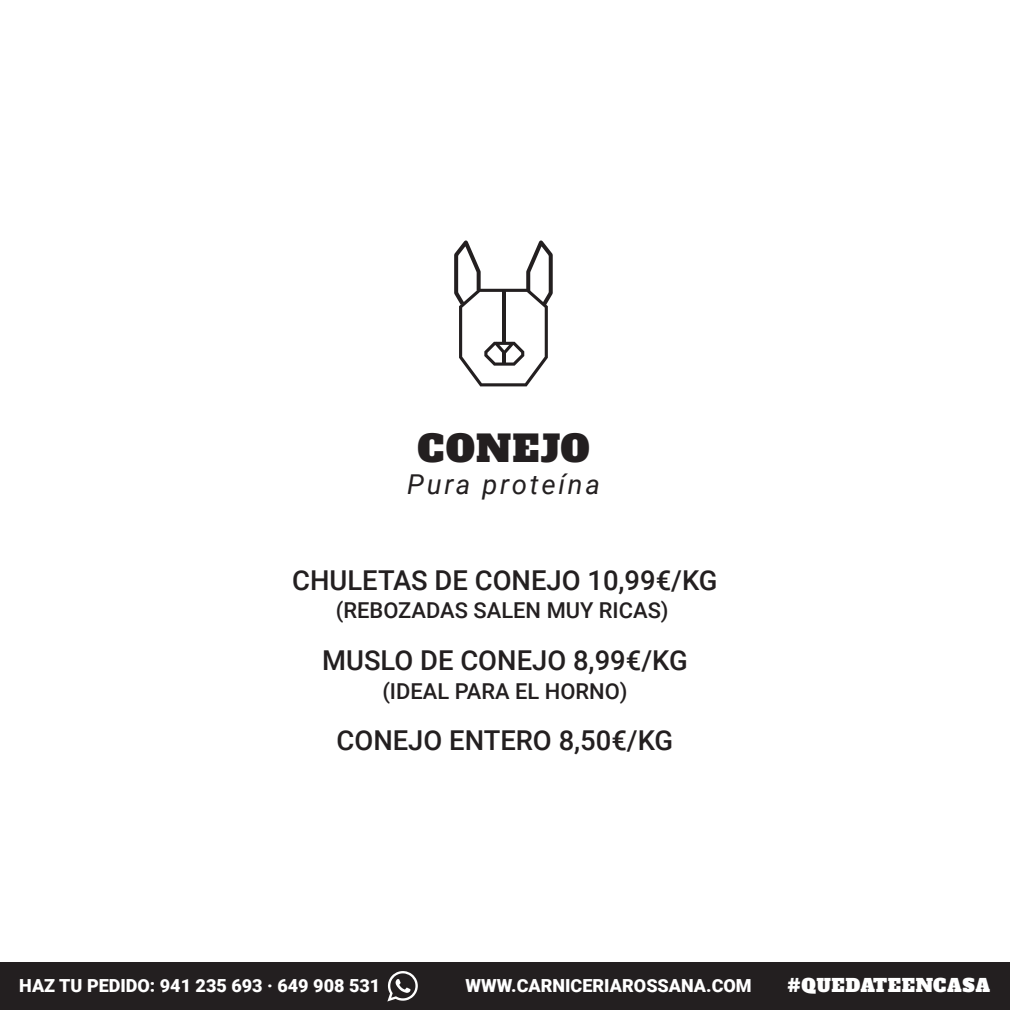
<style>
.page{position:relative;width:1010px;height:1010px;background:#fff}
.page>*{position:absolute;margin:0;border:0;box-sizing:border-box;transform-origin:0 0}
.t1{font:36.4px "Alfa Slab One";letter-spacing:.04em;color:#231f20}
.t2{font:500 27.4px "Roboto";color:#231f20}
.t3{font:italic 27.4px "Roboto";letter-spacing:.1em;color:#231f20}
.t4{font:500 21.8px "Roboto";color:#231f20}
.t5{font:900 18px "Roboto";color:#fff}
.t6{font:18px "Alfa Slab One";letter-spacing:.04em;color:#fff}
</style>
<div class="page">
<svg style="left:454px;top:240px;width:99px;height:146px"></svg>
<div style="left:0;top:962px;width:1009px;height:47px;background:#231f20"></div>
<svg style="left:387px;top:971px;width:31px;height:30px"></svg>
<h1 class="t1" style="left:417px;top:423px;width:174px">CONEJO</h1>
<p class="t3" style="left:407px;top:465px;width:194px">Pura proteína</p>
<p class="t2" style="left:292px;top:560px;width:427px">CHULETAS DE CONEJO 10,99€/KG</p>
<p class="t4" style="left:336px;top:595px;width:334px">(REBOZADAS SALEN MUY RICAS)</p>
<p class="t2" style="left:322px;top:640px;width:367px">MUSLO DE CONEJO 8,99€/KG</p>
<p class="t4" style="left:382px;top:675px;width:247px">(IDEAL PARA EL HORNO)</p>
<p class="t2" style="left:336px;top:721px;width:338px">CONEJO ENTERO 8,50€/KG</p>
<p class="t5" style="left:19px;top:972px;width:362px">HAZ TU PEDIDO: 941 235 693 · 649 908 531</p>
<p class="t5" style="left:465px;top:972px;width:287px">WWW.CARNICERIAROSSANA.COM</p>
<p class="t6" style="left:787px;top:973px;width:204px">#QUEDATEENCASA</p>
</div>
